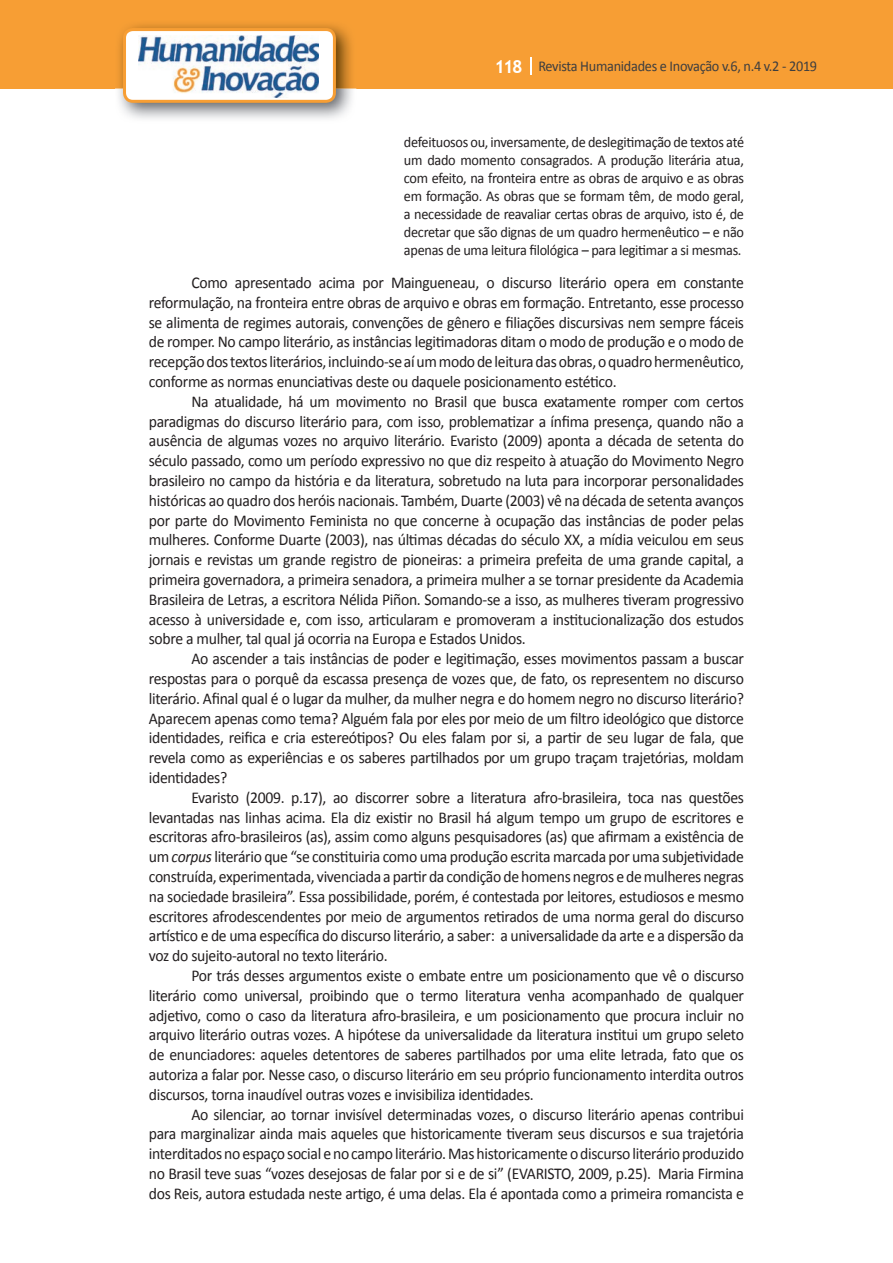
<style>
.page{position:relative;width:893px;height:1263px;background:#fff}
.page>*{position:absolute;margin:0;border:0;box-sizing:border-box;transform-origin:0 0}
.t1{font:16.5px/19.8px "Calibri";letter-spacing:-.02em;color:#231f20;text-align:justify;scale:.95 1}
.t2{font:15px/18px "Calibri";letter-spacing:-.02em;color:#231f20;text-align:justify;scale:.95 1}
.t3{font:15px "Calibri";letter-spacing:-.02em;color:#3e3e3f;scale:.95 1}
.s1{font-family:"Trebuchet MS";font-weight:700;font-size:18px;color:#fff}
.s2{font-style:italic}
</style>
<div class="page">
<div style="left:0;top:0;width:893px;height:88px;background:#f79e34"></div>
<svg style="left:530px;top:57px;width:2px;height:18px"></svg>
<img style="left:115px;top:24px;width:241px;height:95px">
<svg style="left:123px;top:28px;width:213px;height:75px"></svg>
<p class="t3" style="left:495px;top:57px;width:341px"><span class="s1">118</span> Revista Humanidades e Inovação v.6, n.4 v.2 - 2019</p>
<p class="t2" style="left:404px;top:133px;width:360px">defeituosos ou, inversamente, de deslegitimação de textos até um dado momento consagrados. A produção literária atua, com efeito, na fronteira entre as obras de arquivo e as obras em formação. As obras que se formam têm, de modo geral, a necessidade de reavaliar certas obras de arquivo, isto é, de decretar que são dignas de um quadro hermenêutico – e não apenas de uma leitura filológica – para legitimar a si mesmas.</p>
<p class="t1" style="left:149px;top:273px;width:628px;text-indent:43px">Como apresentado acima por Maingueneau, o discurso literário opera em constante reformulação, na fronteira entre obras de arquivo e obras em formação. Entretanto, esse processo se alimenta de regimes autorais, convenções de gênero e filiações discursivas nem sempre fáceis de romper. No campo literário, as instâncias legitimadoras ditam o modo de produção e o modo de recepção dos textos literários, incluindo-se aí um modo de leitura das obras, o quadro hermenêutico, conforme as normas enunciativas deste ou daquele posicionamento estético.</p>
<p class="t1" style="left:149px;top:391px;width:628px;text-indent:43px">Na atualidade, há um movimento no Brasil que busca exatamente romper com certos paradigmas do discurso literário para, com isso, problematizar a ínfima presença, quando não a ausência de algumas vozes no arquivo literário. Evaristo (2009) aponta a década de setenta do século passado, como um período expressivo no que diz respeito à atuação do Movimento Negro brasileiro no campo da história e da literatura, sobretudo na luta para incorporar personalidades históricas ao quadro dos heróis nacionais. Também, Duarte (2003) vê na década de setenta avanços por parte do Movimento Feminista no que concerne à ocupação das instâncias de poder pelas mulheres. Conforme Duarte (2003), nas últimas décadas do século XX, a mídia veiculou em seus jornais e revistas um grande registro de pioneiras: a primeira prefeita de uma grande capital, a primeira governadora, a primeira senadora, a primeira mulher a se tornar presidente da Academia Brasileira de Letras, a escritora Nélida Piñon. Somando-se a isso, as mulheres tiveram progressivo acesso à universidade e, com isso, articularam e promoveram a institucionalização dos estudos sobre a mulher, tal qual já ocorria na Europa e Estados Unidos.</p>
<p class="t1" style="left:149px;top:649px;width:628px;text-indent:43px">Ao ascender a tais instâncias de poder e legitimação, esses movimentos passam a buscar respostas para o porquê da escassa presença de vozes que, de fato, os representem no discurso literário. Afinal qual é o lugar da mulher, da mulher negra e do homem negro no discurso literário?<br>Aparecem apenas como tema? Alguém fala por eles por meio de um filtro ideológico que distorce identidades, reifica e cria estereótipos? Ou eles falam por si, a partir de seu lugar de fala, que revela como as experiências e os saberes partilhados por um grupo traçam trajetórias, moldam identidades?</p>
<p class="t1" style="left:149px;top:787px;width:628px;text-indent:43px">Evaristo (2009. p.17), ao discorrer sobre a literatura afro-brasileira, toca nas questões levantadas nas linhas acima. Ela diz existir no Brasil há algum tempo um grupo de escritores e escritoras afro-brasileiros (as), assim como alguns pesquisadores (as) que afirmam a existência de um <span class="s2">corpus</span> literário que “se constituiria como uma produção escrita marcada por uma subjetividade construída, experimentada, vivenciada a partir da condição de homens negros e de mulheres negras na sociedade brasileira”. Essa possibilidade, porém, é contestada por leitores, estudiosos e mesmo escritores afrodescendentes por meio de argumentos retirados de uma norma geral do discurso artístico e de uma específica do discurso literário, a saber: a universalidade da arte e a dispersão da voz do sujeito-autoral no texto literário.</p>
<p class="t1" style="left:149px;top:966px;width:628px;text-indent:43px">Por trás desses argumentos existe o embate entre um posicionamento que vê o discurso literário como universal, proibindo que o termo literatura venha acompanhado de qualquer adjetivo, como o caso da literatura afro-brasileira, e um posicionamento que procura incluir no arquivo literário outras vozes. A hipótese da universalidade da literatura institui um grupo seleto de enunciadores: aqueles detentores de saberes partilhados por uma elite letrada, fato que os autoriza a falar por. Nesse caso, o discurso literário em seu próprio funcionamento interdita outros discursos, torna inaudível outras vozes e invisibiliza identidades.</p>
<p class="t1" style="left:149px;top:1104px;width:628px;text-indent:43px">Ao silenciar, ao tornar invisível determinadas vozes, o discurso literário apenas contribui para marginalizar ainda mais aqueles que historicamente tiveram seus discursos e sua trajetória interditados no espaço social e no campo literário. Mas historicamente o discurso literário produzido no Brasil teve suas “vozes desejosas de falar por si e de si” (EVARISTO, 2009, p.25). Maria Firmina dos Reis, autora estudada neste artigo, é uma delas. Ela é apontada como a primeira romancista e</p>
</div>
